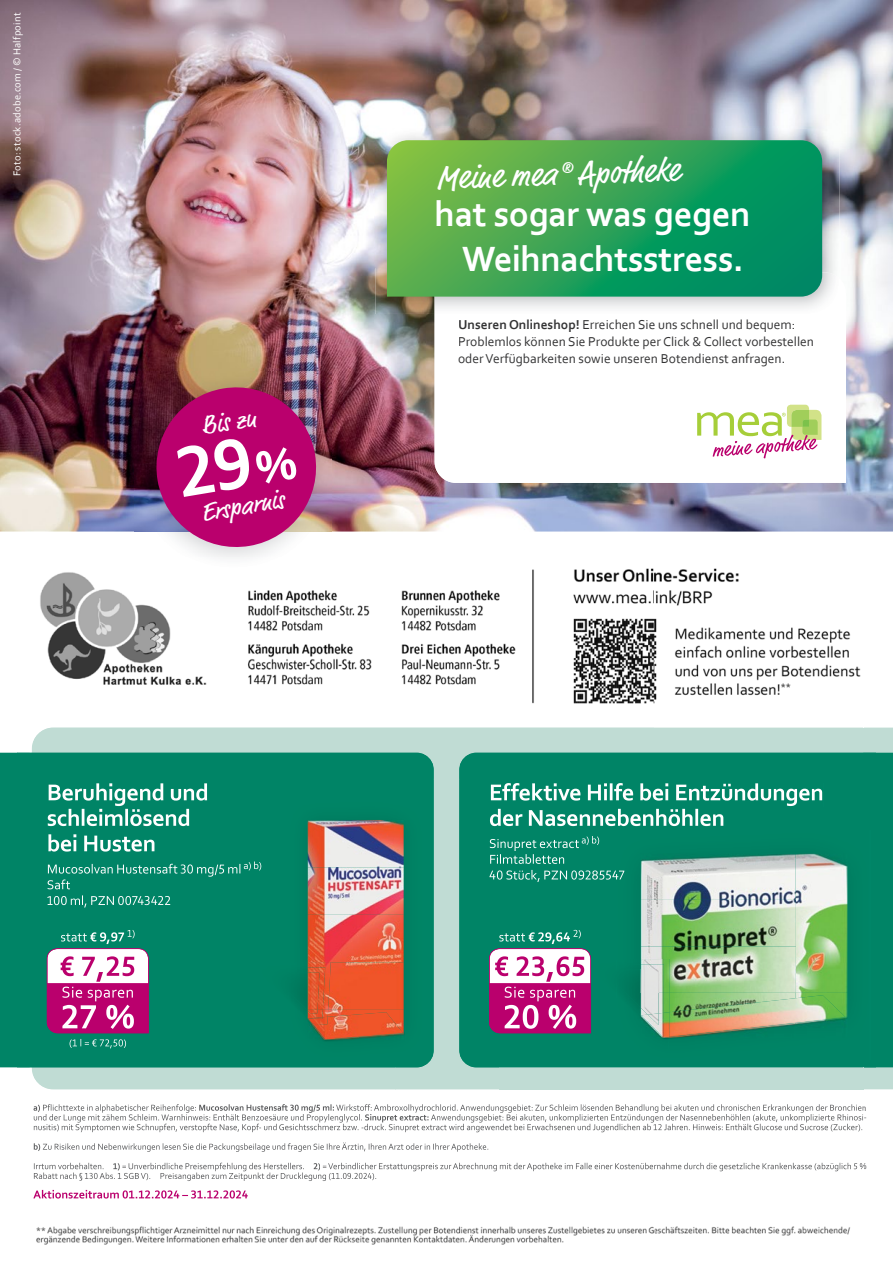
<style>
.page{position:relative;width:893px;height:1263px;background:#fff}
.page>*{position:absolute;margin:0;border:0;box-sizing:border-box;transform-origin:0 0}
.t1{font:700 36.75px/45.2px "Corbel";letter-spacing:-.015em;color:#fff;text-align:center}
.t2{font:33px "Market Pro";color:#fff}
.t3{font:25.65px "Market Pro";color:#fff}
.t4{font:13.5px/17.2px "Corbel";color:#333334}
.t5{font:10.5px "Corbel";letter-spacing:.02em;color:#fff}
.s1{font-weight:700}
</style>
<div class="page">
<img style="left:0;top:0;width:893px;height:531px">
<div style="left:0;top:753px;width:17px;height:314px;background:#008466"></div>
<div style="left:876px;top:753px;width:17px;height:314px;background:#008466"></div>
<img style="left:135px;top:372px;width:197px;height:185px">
<div style="left:17px;top:753px;width:13px;height:314px;background:#008466"></div>
<div style="left:863px;top:753px;width:13px;height:314px;background:#008466"></div>
<svg style="left:435px;top:272px;width:411px;height:211px"></svg>
<svg style="left:697px;top:405px;width:124px;height:53px"></svg>
<img style="left:376px;top:129px;width:412px;height:185px">
<img style="left:788px;top:129px;width:51px;height:143px">
<img style="left:435px;top:272px;width:404px;height:42px">
<svg style="left:387px;top:140px;width:435px;height:157px;background:#33a256"></svg>
<img style="left:30px;top:557px;width:625px;height:196px">
<img style="left:655px;top:568px;width:208px;height:160px">
<img style="left:30px;top:1067px;width:625px;height:178px">
<img style="left:655px;top:1089px;width:208px;height:147px">
<div style="left:32px;top:728px;width:831px;height:51px;background:#c0dcd4"></div>
<div style="left:396px;top:779px;width:103px;height:310px;background:#c0dcd4"></div>
<div style="left:32px;top:1067px;width:364px;height:22px;background:#c0dcd4"></div>
<div style="left:499px;top:1067px;width:364px;height:22px;background:#c0dcd4"></div>
<img style="left:32px;top:753px;width:402px;height:314px">
<div style="left:47px;top:984px;width:102px;height:49px;background:#ba006d"></div>
<img style="left:47px;top:948px;width:102px;height:36px">
<img style="left:49px;top:783px;width:160px;height:23px">
<img style="left:48px;top:809px;width:143px;height:17px">
<img style="left:48px;top:834px;width:106px;height:17px">
<img style="left:48px;top:864px;width:192px;height:13px">
<img style="left:241px;top:861px;width:20px;height:10px">
<img style="left:48px;top:879px;width:22px;height:10px">
<img style="left:47px;top:895px;width:123px;height:12px">
<img style="left:459px;top:753px;width:404px;height:314px">
<div style="left:489px;top:984px;width:102px;height:49px;background:#ba006d"></div>
<img style="left:489px;top:948px;width:102px;height:36px">
<img style="left:491px;top:783px;width:333px;height:23px">
<img style="left:490px;top:809px;width:233px;height:17px">
<img style="left:490px;top:839px;width:89px;height:12px">
<img style="left:579px;top:836px;width:20px;height:9px">
<img style="left:490px;top:854px;width:74px;height:10px">
<img style="left:489px;top:870px;width:128px;height:12px">
<svg style="left:617px;top:870px;width:7px;height:12px"></svg>
<img style="left:61px;top:933px;width:26px;height:8px">
<img style="left:87px;top:932px;width:37px;height:12px">
<svg style="left:128px;top:930px;width:7px;height:8px"></svg>
<img style="left:61px;top:956px;width:73px;height:26px">
<img style="left:62px;top:986px;width:71px;height:15px">
<img style="left:62px;top:1005px;width:72px;height:24px">
<img style="left:70px;top:1039px;width:56px;height:9px">
<img style="left:499px;top:933px;width:26px;height:8px">
<img style="left:525px;top:932px;width:45px;height:12px">
<svg style="left:573px;top:930px;width:8px;height:8px"></svg>
<img style="left:495px;top:956px;width:89px;height:26px">
<img style="left:505px;top:986px;width:70px;height:15px">
<img style="left:505px;top:1005px;width:71px;height:24px">
<svg style="left:34px;top:1104px;width:6px;height:8px"></svg>
<img style="left:43px;top:1104px;width:154px;height:9px">
<img style="left:199px;top:1104px;width:136px;height:9px">
<img style="left:335px;top:1104px;width:528px;height:9px">
<img style="left:34px;top:1114px;width:329px;height:8px">
<img style="left:365px;top:1114px;width:64px;height:8px">
<img style="left:429px;top:1114px;width:434px;height:8px">
<img style="left:34px;top:1124px;width:829px;height:8px">
<svg style="left:34px;top:1143px;width:7px;height:8px"></svg>
<img style="left:43px;top:1142px;width:445px;height:10px">
<img style="left:34px;top:1163px;width:77px;height:6px">
<svg style="left:113px;top:1163px;width:7px;height:7px"></svg>
<img style="left:120px;top:1163px;width:192px;height:8px">
<svg style="left:314px;top:1163px;width:6px;height:7px"></svg>
<img style="left:321px;top:1163px;width:542px;height:8px">
<img style="left:34px;top:1172px;width:342px;height:9px">
<img style="left:33px;top:1190px;width:215px;height:8px">
<div style="left:459px;top:319px;width:120px;height:13px;background:#fff"></div>
<div style="left:580px;top:319px;width:215px;height:13px;background:#fff"></div>
<div style="left:459px;top:336px;width:355px;height:13px;background:#fff"></div>
<div style="left:459px;top:354px;width:325px;height:12px;background:#fff"></div>
<svg style="left:150px;top:381px;width:172px;height:172px;background:#b02b77"></svg>
<p class="t5" style="left:11px;top:176px;width:165px;rotate:-90deg">Foto: stock.adobe.com / © Halfpoint</p>
<h3 class="t3" style="left:199px;top:409px;width:56px;rotate:-9deg">Bis zu</h3>
<h3 class="t3" style="left:199px;top:495px;width:85px;rotate:-9deg">Ersparnis</h3>
<h2 class="t2" style="left:435px;top:156px;width:245px;rotate:-2deg">Meine mea <sup>®</sup> Apotheke</h2>
<h1 class="t1" style="left:435px;top:190px;width:318px">hat sogar was gegen<br>Weihnachtsstress.</h1>
<p class="t4" style="left:458px;top:315px;width:357px"><span class="s1">Unseren Onlineshop!</span> Erreichen Sie uns schnell und bequem:<br>Problemlos können Sie Produkte per Click &amp; Collect vorbestellen oder Verfügbarkeiten sowie unseren Botendienst anfragen.</p>
</div>
